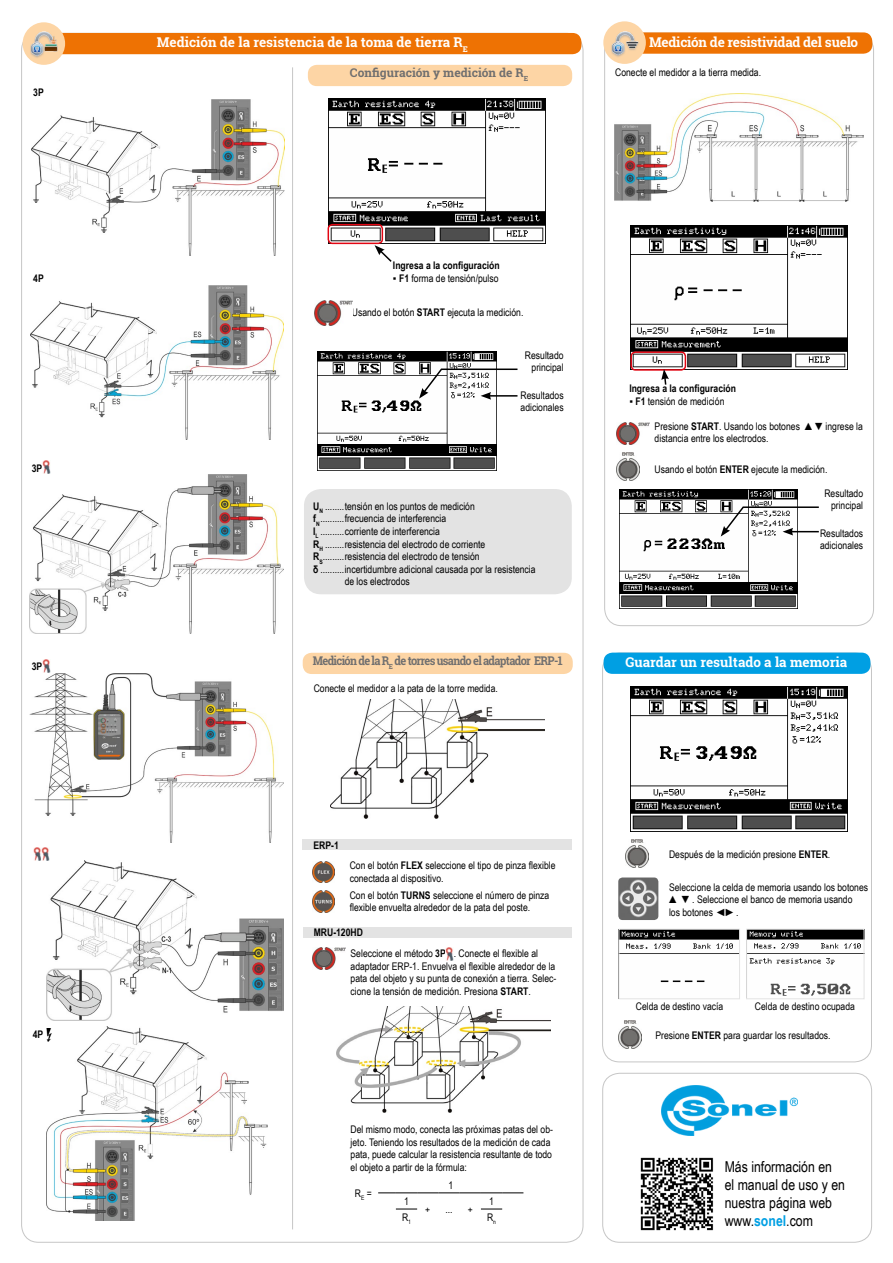
<style>
.page{position:relative;width:893px;height:1263px;background:#fff}
.page>*{position:absolute;margin:0;border:0;box-sizing:border-box;transform-origin:0 0}
.t1{font:15px/18px "Arial Narrow";color:#000}
.t2{font:700 13.5px "Roboto Slab";color:#fff}
.t3{font:700 13.5px "Roboto Slab";letter-spacing:-.02em;color:#fff}
.t4{font:700 12px "Roboto Slab";letter-spacing:-.06em;color:#706f6f;scale:.92 1}
.t5{font:700 12px "Roboto Slab";color:#706f6f}
.t6{font:10.5px/12.6px "Arial Narrow";color:#000}
.t7{font:700 10.5px "Arial Narrow";color:#000}
.s1{font-weight:700}
.s2{font-weight:700;color:#009fe3}
</style>
<div class="page">
<div style="left:44px;top:33px;width:537px;height:21px;background:#ee7203;border-radius:9px"></div>
<div style="left:23px;top:22px;width:42px;height:43px;background:#fdd5a5;border-radius:50%"></div>
<img style="left:30px;top:29px;width:35px;height:29px">
<img style="left:640px;top:1157px;width:74px;height:74px">
<img style="left:662px;top:1086px;width:136px;height:49px">
<div style="left:602px;top:1073px;width:270px;height:169px;border:1px solid #c6c6c6;border-radius:17px"></div>
<div style="left:303px;top:927px;width:269px;height:11px;background:#e3e3e3"></div>
<div style="left:303px;top:839px;width:269px;height:11px;background:#e3e3e3"></div>
<img style="left:331px;top:699px;width:214px;height:119px">
<svg style="left:446px;top:948px;width:8px;height:12px"></svg>
<img style="left:313px;top:862px;width:22px;height:21px">
<img style="left:313px;top:891px;width:22px;height:21px">
<img style="left:336px;top:1006px;width:214px;height:106px">
<img style="left:31px;top:99px;width:253px;height:157px">
<img style="left:30px;top:673px;width:253px;height:169px">
<img style="left:31px;top:285px;width:253px;height:154px">
<img style="left:47px;top:1026px;width:220px;height:195px">
<img style="left:47px;top:861px;width:237px;height:159px">
<img style="left:30px;top:474px;width:253px;height:159px">
<svg style="left:42px;top:461px;width:8px;height:13px"></svg>
<svg style="left:42px;top:660px;width:8px;height:12px"></svg>
<svg style="left:33px;top:847px;width:16px;height:13px"></svg>
<svg style="left:46px;top:1029px;width:5px;height:12px"></svg>
<div style="left:303px;top:653px;width:270px;height:21px;background:#fdd5a5;border-radius:9px"></div>
<img style="left:313px;top:948px;width:33px;height:22px">
<hr style="left:292px;top:67px;width:1px;height:1162px;background:#c6c6c6">
<div style="left:304px;top:489px;width:268px;height:105px;background:#e3e3e3;border-radius:17px"></div>
<img style="left:328px;top:99px;width:217px;height:144px">
<div style="left:328px;top:224px;width:55px;height:20px;border:2px solid #e30613;border-radius:4px"></div>
<svg style="left:375px;top:245px;width:17px;height:17px"></svg>
<img style="left:318px;top:351px;width:178px;height:118px">
<img style="left:315px;top:300px;width:38px;height:25px">
<div style="left:308px;top:65px;width:264px;height:21px;background:#fdd5a5;border-radius:9px"></div>
<svg style="left:419px;top:368px;width:99px;height:32px"></svg>
<svg style="left:378px;top:1192px;width:145px;height:1px"></svg>
<svg style="left:396px;top:1208px;width:21px;height:1px"></svg>
<svg style="left:481px;top:1208px;width:21px;height:1px"></svg>
<div style="left:604px;top:653px;width:266px;height:21px;background:#009fe3;border-radius:9px"></div>
<img style="left:630px;top:686px;width:217px;height:145px">
<img style="left:620px;top:931px;width:118px;height:52px">
<div style="left:618px;top:929px;width:122px;height:70px;border:1px solid #e3e3e3"></div>
<img style="left:618px;top:877px;width:40px;height:43px">
<img style="left:625px;top:839px;width:23px;height:28px">
<img style="left:615px;top:94px;width:249px;height:108px">
<img style="left:631px;top:225px;width:217px;height:145px">
<div style="left:630px;top:351px;width:56px;height:20px;border:2px solid #e30613;border-radius:4px"></div>
<svg style="left:661px;top:369px;width:8px;height:16px"></svg>
<img style="left:619px;top:489px;width:179px;height:119px">
<svg style="left:721px;top:506px;width:98px;height:30px"></svg>
<img style="left:616px;top:422px;width:33px;height:22px">
<img style="left:748px;top:931px;width:114px;height:65px">
<div style="left:746px;top:929px;width:118px;height:70px;border:1px solid #e3e3e3"></div>
<img style="left:619px;top:1020px;width:23px;height:28px">
<img style="left:616px;top:453px;width:23px;height:28px">
<div style="left:625px;top:32px;width:247px;height:22px;background:#ee7203;border-radius:9px"></div>
<div style="left:603px;top:21px;width:43px;height:43px;background:#fdd5a5;border-radius:50%"></div>
<img style="left:611px;top:28px;width:35px;height:30px">
<p class="t7" style="left:33px;top:84px;width:12px">3P</p>
<p class="t7" style="left:33px;top:270px;width:12px">4P</p>
<p class="t7" style="left:32px;top:460px;width:12px">3P</p>
<p class="t7" style="left:32px;top:659px;width:12px">3P</p>
<p class="t7" style="left:33px;top:1027px;width:12px">4P</p>
<p class="t2" style="left:157px;top:33px;width:313px">Medición de la resistencia de la toma de tierra R<sub>E</sub></p>
<p class="t5" style="left:350px;top:65px;width:180px">Configuración y medición de R<sub>E</sub></p>
<p class="t3" style="left:649px;top:32px;width:211px">Medición de resistividad del suelo</p>
<p class="t6" style="left:615px;top:65px;width:147px">Conecte el medidor a la tierra medida.</p>
<p class="t7" style="left:393px;top:257px;width:108px">Ingresa a la configuración</p>
<p class="t6" style="left:393px;top:271px;width:107px">▪ <span class="s1">F1</span> forma de tensión/pulso</p>
<p class="t6" style="left:352px;top:306px;width:173px">Usando el botón <span class="s1">START</span> ejecuta la medición.</p>
<p class="t6" style="left:525px;top:348px;width:40px;text-align:right">Resultado principal</p>
<p class="t6" style="left:521px;top:388px;width:45px">Resultados adicionales</p>
<p class="t6" style="left:313px;top:499px;width:174px"><span class="s1">U</span><sub>N</sub> ........tensión en los puntos de medición <span class="s1">f</span><sub>N</sub>..........frecuencia de interferencia<br><span class="s1">I</span><sub>L</sub> ..........corriente de interferencia<br><span class="s1">R</span><sub>H</sub> ........resistencia del electrodo de corriente <span class="s1">R</span><sub>S</sub>.........resistencia del electrodo de tensión <span class="s1">δ</span></p>
<p class="t6" style="left:345px;top:562px;width:192px">incertidumbre adicional causada por la resistencia de los electrodos</p>
<p class="t4" style="left:313px;top:653px;width:273px">Medición de la R<sub>E</sub> de torres usando el adaptador ERP-1</p>
<p class="t6" style="left:314px;top:681px;width:186px">Conecte el medidor a la pata de la torre medida.</p>
<p class="t7" style="left:313px;top:837px;width:27px">ERP-1</p>
<p class="t6" style="left:350px;top:859px;width:207px">Con el botón <span class="s1">FLEX</span> seleccione el tipo de pinza flexible conectada al dispositivo.</p>
<p class="t6" style="left:350px;top:888px;width:201px">Con el botón <span class="s1">TURNS</span> seleccione el número de pinza flexible envuelta alrededor de la pata del poste.</p>
<p class="t7" style="left:314px;top:924px;width:51px">MRU-120HD</p>
<p class="t6" style="left:351px;top:947px;width:207px">Seleccione el método <span class="s1">3P</span> . Conecte el flexible al adaptador ERP-1. Envuelva el flexible alrededor de la pata del objeto y su punta de conexión a tierra. Selec&shy;cione la tensión de medición. Presiona <span class="s1">START</span>.</p>
<p class="t6" style="left:351px;top:1122px;width:204px">Del mismo modo, conecta las próximas patas del ob&shy;jeto. Teniendo los resultados de la medición de cada pata, puede calcular la resistencia resultante de todo el objeto a partir de la fórmula:</p>
<p class="t6" style="left:355px;top:1186px;width:18px">R<sub>E</sub> =</p>
<p class="t6" style="left:448px;top:1178px;width:6px">1</p>
<p class="t6" style="left:404px;top:1194px;width:6px">1</p>
<p class="t6" style="left:489px;top:1194px;width:6px">1</p>
<p class="t6" style="left:425px;top:1202px;width:7px">+</p>
<p class="t6" style="left:468px;top:1202px;width:7px">+</p>
<p class="t6" style="left:445px;top:1202px;width:9px">...</p>
<p class="t6" style="left:402px;top:1210px;width:11px">R<sub>1</sub></p>
<p class="t6" style="left:487px;top:1210px;width:11px">R<sub>n</sub></p>
<p class="t7" style="left:629px;top:381px;width:108px">Ingresa a la configuración</p>
<p class="t6" style="left:629px;top:394px;width:97px">▪ <span class="s1">F1</span> tensión de medición</p>
<p class="t6" style="left:655px;top:419px;width:210px">Presione <span class="s1">START</span>. Usando los botones ▲▼ingrese la distancia entre los electrodos.</p>
<p class="t6" style="left:655px;top:462px;width:174px">Usando el botón <span class="s1">ENTER</span> ejecute la medición.</p>
<p class="t6" style="left:824px;top:486px;width:40px;text-align:right">Resultado principal</p>
<p class="t6" style="left:820px;top:526px;width:45px">Resultados adicionales</p>
<p class="t2" style="left:625px;top:653px;width:223px">Guardar un resultado a la memoria</p>
<p class="t6" style="left:669px;top:848px;width:163px">Después de la medición presione <span class="s1">ENTER</span>.</p>
<p class="t6" style="left:669px;top:880px;width:201px">Seleccione la celda de memoria usando los botones</p>
<p class="t6" style="left:669px;top:893px;width:185px">▲ ▼. Seleccione el banco de memoria usando los botones ◄►.</p>
<p class="t6" style="left:636px;top:999px;width:89px">Celda de destino vacía</p>
<p class="t6" style="left:755px;top:999px;width:102px">Celda de destino ocupada</p>
<p class="t6" style="left:655px;top:1029px;width:177px">Presione <span class="s1">ENTER</span> para guardar los resultados.</p>
<h1 class="t1" style="left:725px;top:1157px;width:122px">Más información en el manual de uso y en nuestra página web www.<span class="s2">sonel</span>.com</h1>
</div>
